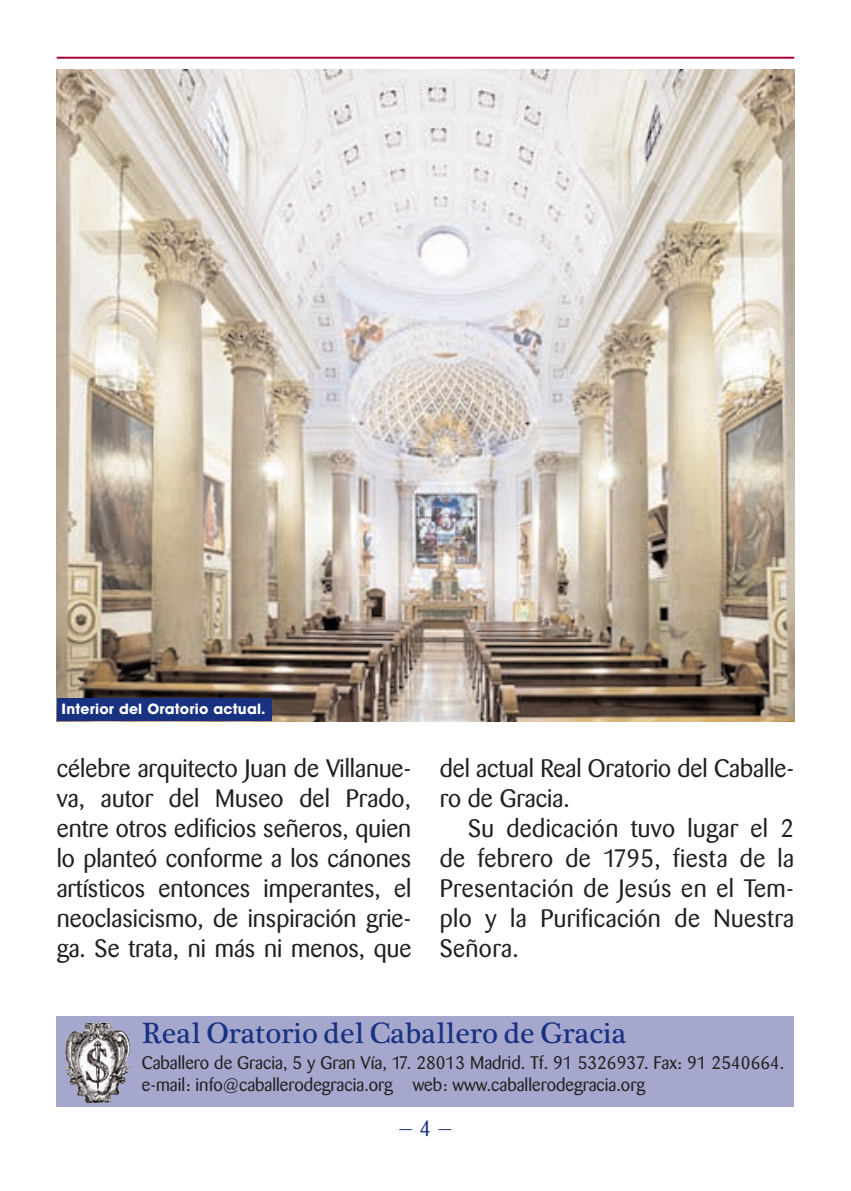
<style>
.page{position:relative;width:851px;height:1191px;background:#fff}
.page>*{position:absolute;margin:0;border:0;box-sizing:border-box;transform-origin:0 0}
.t1{font:30px "Plantagenet Cherokee";color:#183181}
.t2{font:25px/30px "Barmeno";color:#231f20;text-align:justify}
.t3{font:22px "Barmeno";color:#183181}
.t4{font:18px/22px "Barmeno";color:#231f20}
.t5{font:700 14px "Avant Garde";letter-spacing:.01em;color:#fff}
</style>
<div class="page">
<div style="left:57px;top:1015px;width:737px;height:91px;background:#a5a7cd"></div>
<img style="left:64px;top:1022px;width:67px;height:81px">
<img style="left:57px;top:69px;width:737px;height:652px">
<div style="left:57px;top:698px;width:214px;height:23px;background:#183181"></div>
<hr style="left:57px;top:57px;width:737px;height:2px;background:#a50134">
<p class="t5" style="left:62px;top:703px;width:205px">Interior del Oratorio actual.</p>
<p class="t2" style="left:57px;top:755px;width:356px">célebre arquitecto Juan de Villanue&shy;va, autor del Museo del Prado, entre otros edificios señeros, quien lo planteó conforme a los cánones artísticos entonces imperantes, el neoclasicismo, de inspiración grie&shy;ga. Se trata, ni más ni menos, que</p>
<p class="t2" style="left:439px;top:755px;width:356px">del actual Real Oratorio del Caballe&shy;ro de Gracia.</p>
<p class="t2" style="left:439px;top:815px;width:356px;text-indent:28px">Su dedicación tuvo lugar el 2 de febrero de 1795, fiesta de la Presentación de Jesús en el Tem&shy;plo y la Purificación de Nuestra Señora.</p>
<p class="t1" style="left:142px;top:1015px;width:486px">Real Oratorio del Caballero de Gracia</p>
<p class="t4" style="left:142px;top:1053px;width:644px">Caballero de Gracia, 5 y Gran Vía, 17. 28013 Madrid. Tf. 91 5326937. Fax: 91 2540664. e-mail: info@caballerodegracia.org web: www.caballerodegracia.org</p>
<p class="t3" style="left:398px;top:1119px;width:56px">— 4 —</p>
</div>
